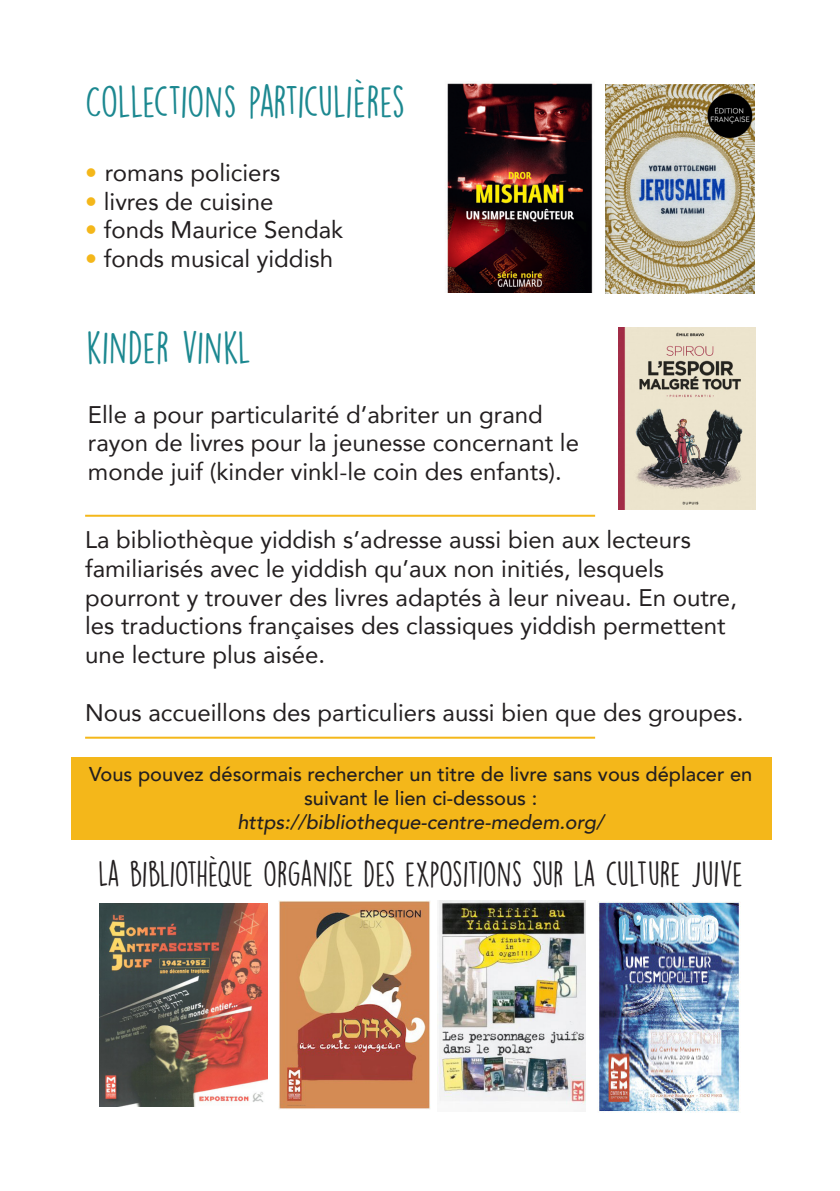
<style>
.page{position:relative;width:840px;height:1191px;background:#fff}
.page>*{position:absolute;margin:0;border:0;box-sizing:border-box;transform-origin:0 0}
.t1{font:40px "DK Lemon Yellow Sun";letter-spacing:-.025em;color:#1c8890}
.t2{font:40px "DK Lemon Yellow Sun";color:#1c8890}
.t3{font:32px "DK Lemon Yellow Sun";letter-spacing:-.02em;color:#231f20}
.t4{font:24px/28.8px "Avenir";color:#231f20}
.t5{font:500 20px/24px "Avenir";color:#231f20;text-align:center}
.t6{font:italic 500 20px "Avenir";color:#231f20}
.s1{color:#f4b71a}
</style>
<div class="page">
<img style="left:437px;top:900px;width:148px;height:205px">
<img style="left:605px;top:84px;width:149px;height:209px">
<img style="left:447px;top:83px;width:146px;height:210px">
<img style="left:99px;top:903px;width:168px;height:204px">
<img style="left:279px;top:900px;width:151px;height:209px">
<img style="left:598px;top:901px;width:142px;height:211px">
<img style="left:618px;top:327px;width:137px;height:182px">
<div style="left:71px;top:756px;width:700px;height:83px;background:#f4b71a"></div>
<hr style="left:85px;top:515px;width:509px;height:2px;background:#f4b71a">
<hr style="left:85px;top:736px;width:509px;height:2px;background:#f4b71a">
<p class="t1" style="left:85px;top:78px;width:321px">COLLECTIONS PARTICULIÈRES</p>
<p class="t4" style="left:85px;top:157px;width:197px"><span class="s1">•</span> romans policiers</p>
<p class="t4" style="left:85px;top:186px;width:190px"><span class="s1">•</span> livres de cuisine</p>
<p class="t4" style="left:85px;top:215px;width:259px"><span class="s1">•</span> fonds Maurice Sendak</p>
<p class="t4" style="left:85px;top:244px;width:249px"><span class="s1">•</span> fonds musical yiddish</p>
<p class="t2" style="left:86px;top:323px;width:166px">KINDER VINKL</p>
<p class="t4" style="left:88px;top:399px;width:492px">Elle a pour particularité d’abriter un grand rayon de livres pour la jeunesse concernant le monde juif (kinder vinkl-le coin des enfants).</p>
<p class="t4" style="left:85px;top:524px;width:653px">La bibliothèque yiddish s’adresse aussi bien aux lecteurs familiarisés avec le yiddish qu’aux non initiés, lesquels pourront y trouver des livres adaptés à leur niveau. En outre, les traductions françaises des classiques yiddish permettent une lecture plus aisée.</p>
<p class="t4" style="left:85px;top:697px;width:659px">Nous accueillons des particuliers aussi bien que des groupes.</p>
<p class="t5" style="left:89px;top:761px;width:664px">Vous pouvez désormais rechercher un titre de livre sans vous déplacer en suivant le lien ci-dessous :</p>
<p class="t6" style="left:237px;top:810px;width:368px">https://bibliotheque-centre-medem.org/</p>
<p class="t3" style="left:98px;top:855px;width:646px">LA BIBLIOTHÈQUE ORGANISE DES EXPOSITIONS SUR LA CULTURE JUIVE</p>
</div>
